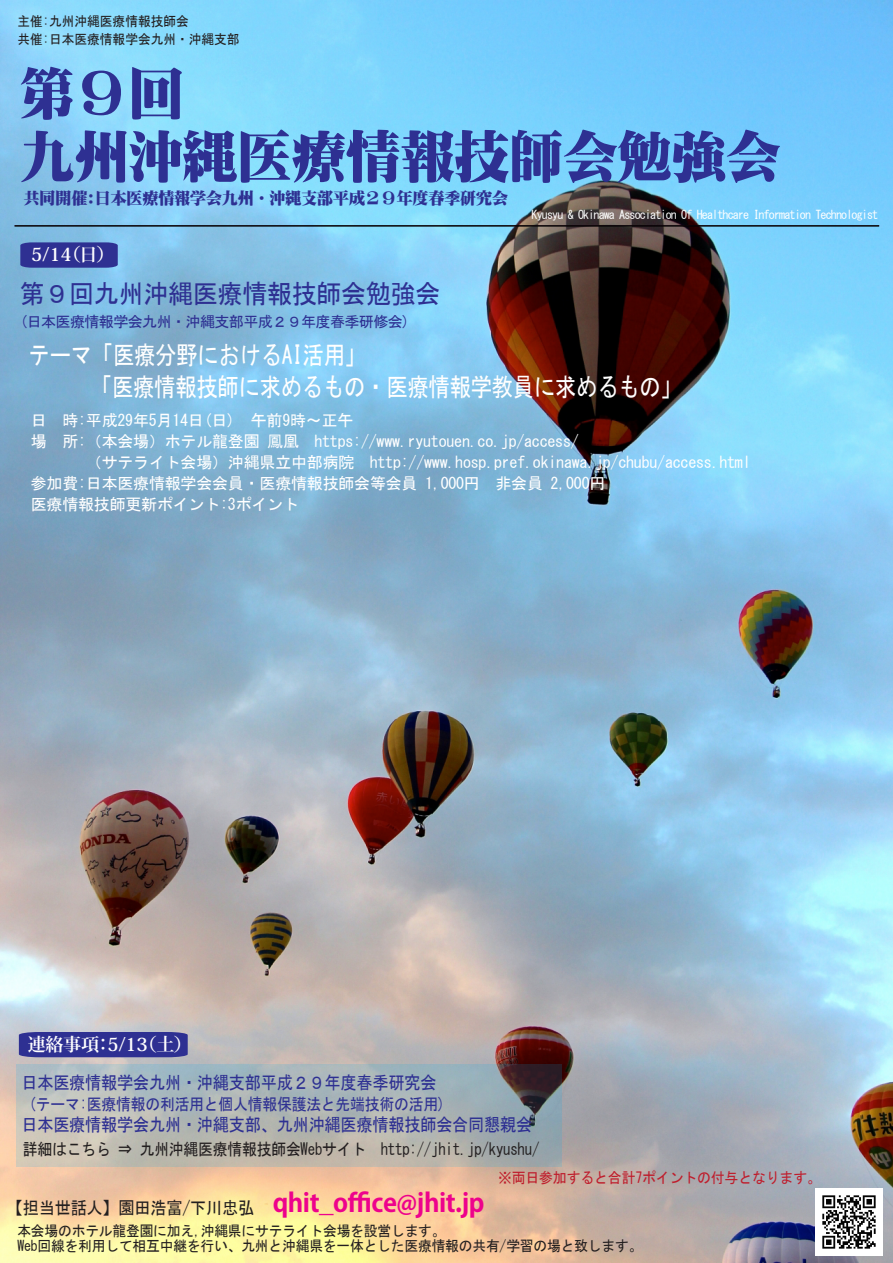
<style>
.page{position:relative;width:893px;height:1263px;background:#fff}
.page>*{position:absolute;margin:0;border:0;box-sizing:border-box;transform-origin:0 0}
.t1{font:56.1px/63px "Mingti EG Ultra SJIS";letter-spacing:-.04em;color:#2e3092}
.t2{font:26.25px "MS Gothic";letter-spacing:-.015em;color:#2e3092;scale:.96 1}
.t3{font:25.5px/31.5px "MS Gothic";letter-spacing:-.015em;color:#fff;scale:.84 1}
.t4{font:700 25.5px "Koz Go Pro";letter-spacing:-.015em;color:#ed028c}
.t5{font:18px "MS Gothic";letter-spacing:-.015em;color:#2e3092;scale:.9 1}
.t6{font:700 18px "Koz Min Pro";letter-spacing:-.015em;color:#fff}
.t7{font:16.5px "MS Gothic";letter-spacing:-.015em;color:#231f20;scale:.9 1}
.t8{font:16.5px "Mingti EG Ultra SJIS";letter-spacing:-.04em;color:#2e3092}
.t9{font:16.5px "MS Gothic";letter-spacing:-.015em;color:#2e3092;scale:.9 1}
.t10{font:16.05px "MS Gothic";letter-spacing:-.015em;color:#fff}
.t11{font:15px "MS Gothic";letter-spacing:-.04em;color:#2e3092}
.t12{font:15px "MS Gothic";letter-spacing:-.015em;color:#bf1d2c;scale:.93 1}
.t13{font:14.55px/15px "MS Gothic";letter-spacing:-.015em;color:#231f20;scale:.95 1}
.t14{font:13.5px/18px "MS Gothic";color:#231f20;scale:.94 1}
.t15{font:12px "Biondi Light 90 ms RKSJ H";letter-spacing:-.07em;color:#fff}
.s1{font-family:"MS Gothic";font-weight:400;font-size:17.4px;color:#231f20}
</style>
<div class="page">
<img style="left:0;top:0;width:893px;height:1263px">
<img style="left:815px;top:1188px;width:67px;height:67px">
<hr style="left:15px;top:225px;width:864px;height:2px;background:#040303">
<div style="left:19px;top:1032px;width:169px;height:25px;background:#2e3092"></div>
<svg style="left:20px;top:242px;width:98px;height:26px;background:#313695"></svg>
<svg style="left:16px;top:1064px;width:546px;height:103px;background:#acb2b0"></svg>
<p class="t14" style="left:17px;top:12px;width:238px">主催:九州沖縄医療情報技師会<br>共催:日本医療情報学会九州・沖縄支部</p>
<h1 class="t1" style="left:19px;top:62px;width:764px">第９回<br>九州沖縄医療情報技師会勉強会</h1>
<p class="t8" style="left:23px;top:190px;width:486px">共同開催:日本医療情報学会九州・沖縄支部平成２９年度春季研究会</p>
<p class="t6" style="left:31px;top:242px;width:85px">5/14（日）</p>
<h2 class="t2" style="left:20px;top:281px;width:440px">第９回九州沖縄医療情報技師会勉強会</h2>
<p class="t11" style="left:20px;top:314px;width:392px">(日本医療情報学会九州・沖縄支部平成２９年度春季研修会)</p>
<p class="t15" style="left:532px;top:209px;width:348px">Kyusyu &amp; Okinawa Association Of Healthcare Information Technologist</p>
<h3 class="t3" style="left:91px;top:339px;width:705px;text-indent:-62px">テーマ「医療分野におけるAI活用」<br>「医療情報技師に求めるもの・医療情報学教員に求めるもの」</h3>
<p class="t10" style="left:31px;top:412px;width:324px">日　時:平成29年5月14日(日)　午前9時～正午</p>
<p class="t10" style="left:31px;top:433px;width:549px">場　所:（本会場）ホテル龍登園 鳳凰 https://www.ryutouen.co.jp/access/</p>
<p class="t10" style="left:39px;top:454px;width:714px">　　　（サテライト会場）沖縄県立中部病院 http://www.hosp.pref.okinawa.jp/chubu/access.html</p>
<p class="t10" style="left:31px;top:475px;width:576px">参加費:日本医療情報学会会員・医療情報技師会等会員 1,000円　非会員 2,000円</p>
<p class="t10" style="left:31px;top:496px;width:270px">医療情報技師更新ポイント:3ポイント</p>
<p class="t6" style="left:28px;top:1031px;width:165px">連絡事項：5/13（土）</p>
<p class="t5" style="left:21px;top:1073px;width:463px">日本医療情報学会九州・沖縄支部平成２９年度春季研究会</p>
<p class="t9" style="left:29px;top:1095px;width:465px">(テーマ:医療情報の利活用と個人情報保護法と先端技術の活用)</p>
<p class="t5" style="left:21px;top:1115px;width:569px">日本医療情報学会九州・沖縄支部、九州沖縄医療情報技師会合同懇親会</p>
<p class="t7" style="left:23px;top:1140px;width:575px">詳細はこちら ⇒ 九州沖縄医療情報技師会Webサイト　http://jhit.jp/kyushu/</p>
<h3 class="t4" style="left:7px;top:1186px;width:479px"><span class="s1">【担当世話人】園田浩富/下川忠弘</span> qhit_office@jhit.jp</h3>
<p class="t12" style="left:498px;top:1170px;width:349px">※両日参加すると合計7ポイントの付与となります。</p>
<p class="t13" style="left:17px;top:1223px;width:659px">本会場のホテル龍登園に加え,沖縄県にサテライト会場を設営します。<br>Web回線を利用して相互中継を行い、九州と沖縄県を一体とした医療情報の共有/学習の場と致します。</p>
</div>
